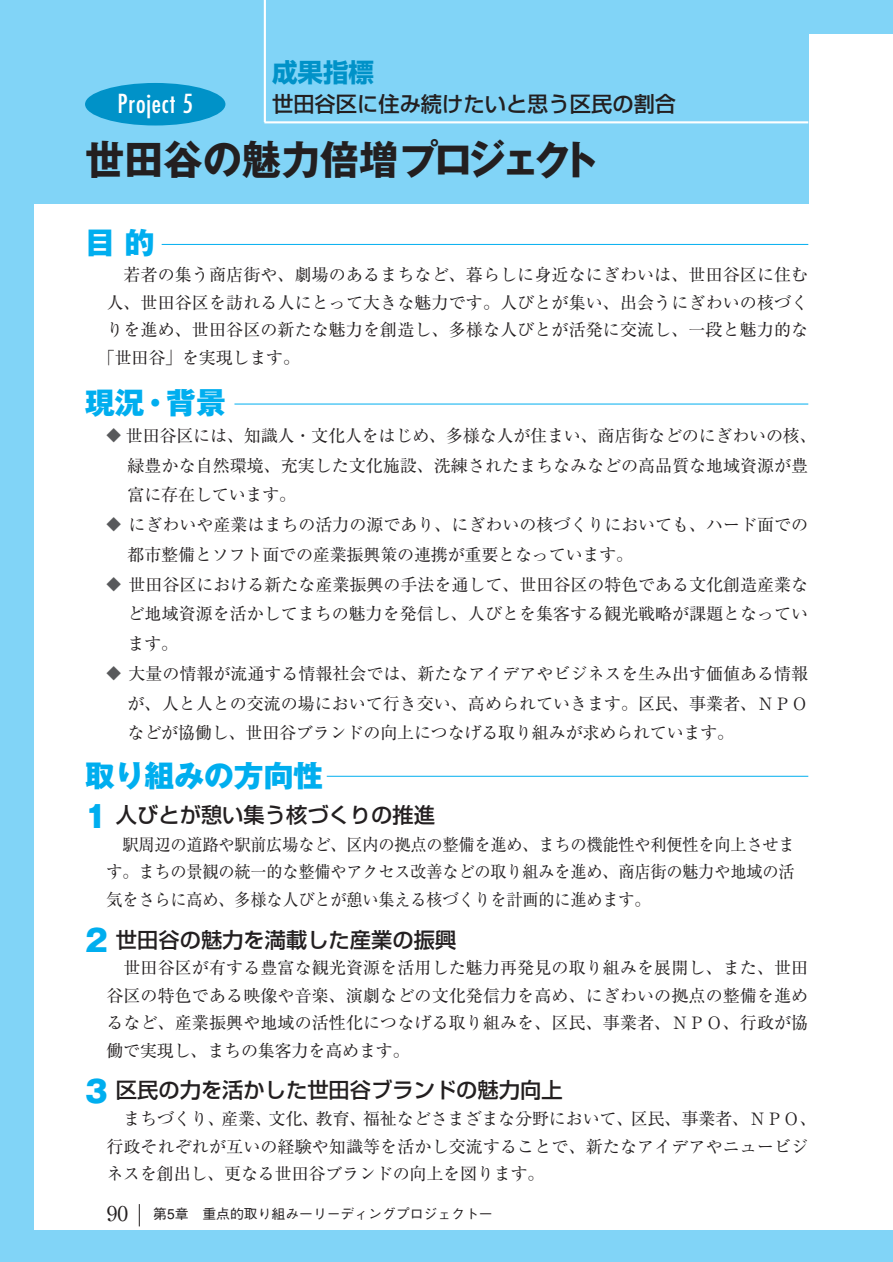
<style>
.page{position:relative;width:893px;height:1262px;background:#fff}
.page>*{position:absolute;margin:0;border:0;box-sizing:border-box;transform-origin:0 0}
.t1{font:700 40.35px "Gothic MB101";color:#231f20}
.t2{font:29.7px "Gothic MB101 hea";color:#00aeef}
.t3{font:condensed 25.5px "Futura";letter-spacing:.035em;color:#fff}
.t4{font:700 25.5px "Shin Go";color:#0092c8}
.t5{font:500 21.3px "Shin Go";color:#231f20}
.t6{font:16.95px/29.7px "Ryumin";color:#231f20}
.t7{font:16.95px/27.6px "Ryumin";color:#231f20;text-align:justify;scale:.95 1}
.t8{font:500 13.8px "Gothic BBB";color:#231f20}
.s1{font-size:14.85px;color:#58595b}
.s2{font-family:"Gothic MB101 hea";font-weight:400;font-size:29.7px;color:#00aeef}
.s3{font-family:"Ryumin";font-weight:400;font-size:21.3px}
</style>
<div class="page">
<div style="left:0;top:0;width:892px;height:1261px;background:#81d4f7"></div>
<div style="left:34px;top:34px;width:858px;height:1195px;background:#fff"></div>
<div style="left:15px;top:33px;width:793px;height:170px;background:#81d4f7"></div>
<div style="left:85px;top:83px;width:140px;height:42px;background:#0092c8;border-radius:50%"></div>
<hr style="left:264px;top:0;width:2px;height:122px;background:#fff">
<hr style="left:162px;top:244px;width:646px;height:1px;background:#00aeef">
<hr style="left:234px;top:404px;width:574px;height:1px;background:#00aeef">
<hr style="left:327px;top:776px;width:481px;height:1px;background:#00aeef">
<hr style="left:264px;top:121px;width:544px;height:2px;background:#fff">
<svg style="left:139px;top:1204px;width:1px;height:22px"></svg>
<h3 class="t4" style="left:272px;top:63px;width:104px">成果指標</h3>
<p class="t5" style="left:272px;top:96px;width:405px">世田谷区に住み続けたいと思う区民の割合</p>
<h3 class="t3" style="left:118px;top:92px;width:77px">Project 5</h3>
<h1 class="t1" style="left:85px;top:145px;width:516px">世田谷の魅力倍増プロジェクト</h1>
<h2 class="t2" style="left:85px;top:232px;width:71px">目的</h2>
<p class="t6" style="left:123px;top:262px;width:686px">若者の集う商店街や、劇場のあるまちなど、暮らしに身近なにぎわいは、世田谷区に住む</p>
<p class="t6" style="left:106px;top:290px;width:703px">人、世田谷区を訪れる人にとって大きな魅力です。人びとが集い、出会うにぎわいの核づく</p>
<p class="t6" style="left:106px;top:317px;width:703px">りを進め、世田谷区の新たな魅力を創造し、多様な人びとが活発に交流し、一段と魅力的な</p>
<p class="t6" style="left:98px;top:345px;width:204px">「世田谷」を実現します。</p>
<h2 class="t2" style="left:85px;top:392px;width:142px">現況・背景</h2>
<p class="t6" style="left:128px;top:423px;width:690px;text-indent:-21px"><span class="s1">◆</span> 世田谷区には、知識人・文化人をはじめ、多様な人が住まい、商店街などのにぎわいの核、緑豊かな自然環境、充実した文化施設、洗練されたまちなみなどの高品質な地域資源が豊富に存在しています。</p>
<p class="t6" style="left:128px;top:512px;width:682px;text-indent:-21px"><span class="s1">◆</span> にぎわいや産業はまちの活力の源であり、にぎわいの核づくりにおいても、ハード面での都市整備とソフト面での産業振興策の連携が重要となっています。</p>
<p class="t6" style="left:128px;top:571px;width:682px;text-align:justify;text-indent:-21px"><span class="s1">◆</span> 世田谷区における新たな産業振興の手法を通して、世田谷区の特色である文化創造産業など地域資源を活かしてまちの魅力を発信し、人びとを集客する観光戦略が課題となっています。</p>
<p class="t6" style="left:128px;top:661px;width:682px;text-align:justify;text-indent:-21px"><span class="s1">◆</span> 大量の情報が流通する情報社会では、新たなアイデアやビジネスを生み出す価値ある情報が、人と人との交流の場において行き交い、高められていきます。区民、事業者、ＮＰＯなどが協働し、世田谷ブランドの向上につなげる取り組みが求められています。</p>
<h2 class="t2" style="left:85px;top:764px;width:240px">取り組みの方向性</h2>
<h2 class="t2" style="left:85px;top:805px;width:24px">1</h2>
<p class="t5" style="left:116px;top:807px;width:320px">人びとが憩い集う核づくりの推進</p>
<p class="t7" style="left:106px;top:832px;width:726px;text-indent:16px">駅周辺の道路や駅前広場など、区内の拠点の整備を進め、まちの機能性や利便性を向上させます。まちの景観の統一的な整備やアクセス改善などの取り組みを進め、商店街の魅力や地域の活気をさらに高め、多様な人びとが憩い集える核づくりを計画的に進めます。</p>
<p class="t5" style="left:85px;top:931px;width:372px"><span class="s2">2</span> 世田谷の魅力を満載した産業の振興</p>
<p class="t6" style="left:106px;top:956px;width:703px;line-height:27.6px;text-align:justify;text-indent:17px">世田谷区が有する豊富な観光資源を活用した魅力再発見の取り組みを展開し、また、世田谷区の特色である映像や音楽、演劇などの文化発信力を高め、にぎわいの拠点の整備を進めるなど、産業振興や地域の活性化につなげる取り組みを、区民、事業者、ＮＰＯ、行政が協働で実現し、まちの集客力を高めます。</p>
<p class="t5" style="left:85px;top:1082px;width:479px"><span class="s2">3</span> 区民の力を活かした世田谷ブランドの魅力向上</p>
<p class="t6" style="left:106px;top:1107px;width:712px;line-height:27.6px;text-indent:17px">まちづくり、産業、文化、教育、福祉などさまざまな分野において、区民、事業者、ＮＰＯ、行政それぞれが互いの経験や知識等を活かし交流することで、新たなアイデアやニュービジネスを創出し、更なる世田谷ブランドの向上を図ります。</p>
<p class="t8" style="left:107px;top:1208px;width:387px"><span class="s3">90</span> 第5章　重点的取り組み－リーディングプロジェクト－</p>
</div>
